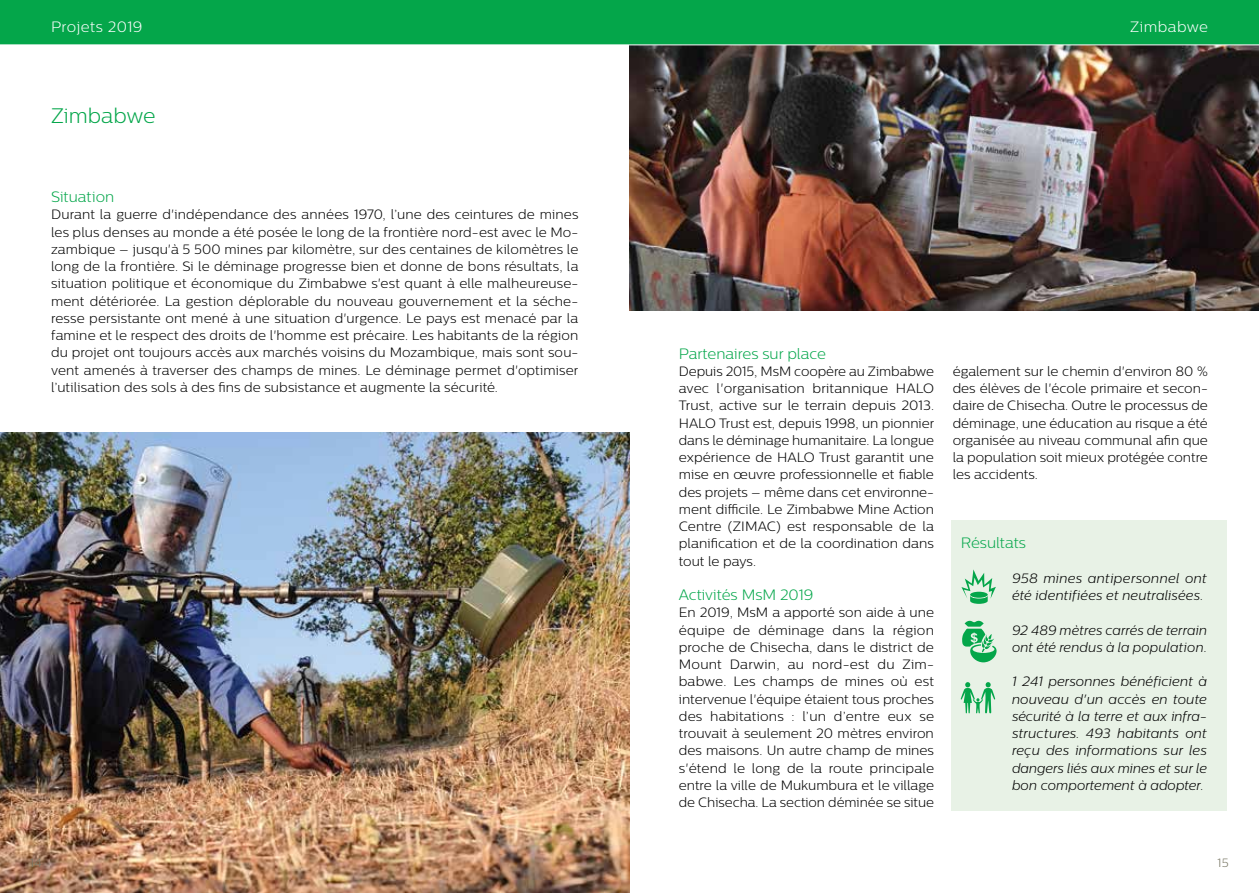
<style>
.page{position:relative;width:1259px;height:893px;background:#fff}
.page>*{position:absolute;margin:0;border:0;box-sizing:border-box;transform-origin:0 0}
.t1{font:300 21px "Centrale Sans";color:#04a64a}
.t2{font:300 15px "Centrale Sans";color:#04a64a}
.t3{font:300 15px "Centrale Sans";letter-spacing:.03em;color:#fff}
.t4{font:300 13.5px/17.2px "Centrale Sans";color:#000;text-align:justify}
.t5{font:italic 300 13.5px/17.2px "Centrale Sans";letter-spacing:.005em;color:#000}
.t6{font:300 12px "Centrale Sans";color:#797765}
</style>
<div class="page">
<div style="left:951px;top:521px;width:275px;height:290px;background:#e8f2e6"></div>
<svg style="left:962px;top:620px;width:34px;height:42px"></svg>
<svg style="left:960px;top:682px;width:35px;height:31px"></svg>
<svg style="left:961px;top:569px;width:35px;height:35px"></svg>
<img style="left:629px;top:45px;width:630px;height:266px">
<img style="left:0;top:432px;width:629px;height:461px">
<div style="left:0;top:0;width:1259px;height:45px;background:#04a64a"></div>
<p class="t3" style="left:51px;top:19px;width:93px">Projets 2019</p>
<p class="t3" style="left:1130px;top:19px;width:79px">Zimbabwe</p>
<h1 class="t1" style="left:51px;top:103px;width:106px">Zimbabwe</h1>
<p class="t2" style="left:51px;top:188px;width:65px">Situation</p>
<p class="t4" style="left:51px;top:206px;width:529px">Durant la guerre d'indépendance des années 1970, l’une des ceintures de mines les plus denses au monde a été posée le long de la frontière nord-est avec le Mo&shy;zambique – jusqu'à 5 500 mines par kilomètre, sur des centaines de kilomètres le long de la frontière. Si le déminage progresse bien et donne de bons résultats, la situation politique et économique du Zimbabwe s'est quant à elle malheureuse&shy;ment détériorée. La gestion déplorable du nouveau gouvernement et la séche&shy;resse persistante ont mené à une situation d'urgence. Le pays est menacé par la famine et le respect des droits de l'homme est précaire. Les habitants de la région du projet ont toujours accès aux marchés voisins du Mozambique, mais sont sou&shy;vent amenés à traverser des champs de mines. Le déminage permet d'optimiser l’utilisation des sols à des fins de subsistance et augmente la sécurité.</p>
<p class="t2" style="left:679px;top:345px;width:149px">Partenaires sur place</p>
<p class="t4" style="left:679px;top:362px;width:257px">Depuis 2015, MsM coopère au Zimbabwe avec l'organisation britannique HALO Trust, active sur le terrain depuis 2013.<br>HALO Trust est, depuis 1998, un pionnier dans le déminage humanitaire. La longue expérience de HALO Trust garantit une mise en œuvre professionnelle et fiable des projets – même dans cet environne&shy;ment difficile. Le Zimbabwe Mine Action Centre (ZIMAC) est responsable de la planification et de la coordination dans tout le pays.</p>
<p class="t2" style="left:679px;top:586px;width:136px">Activités MsM 2019</p>
<p class="t4" style="left:679px;top:604px;width:257px">En 2019, MsM a apporté son aide à une équipe de déminage dans la région proche de Chisecha, dans le district de Mount Darwin, au nord-est du Zim&shy;babwe. Les champs de mines où est intervenue l'équipe étaient tous proches des habitations : l’un d’entre eux se trouvait à seulement 20 mètres environ des maisons. Un autre champ de mines s'étend le long de la route principale entre la ville de Mukumbura et le village de Chisecha. La section déminée se situe</p>
<p class="t4" style="left:952px;top:362px;width:257px">également sur le chemin d'environ 80 % des élèves de l'école primaire et secon&shy;daire de Chisecha. Outre le processus de déminage, une éducation au risque a été organisée au niveau communal afin que la population soit mieux protégée contre les accidents.</p>
<p class="t2" style="left:961px;top:535px;width:66px">Résultats</p>
<p class="t5" style="left:1012px;top:569px;width:196px">958 mines antipersonnel ont été identifiées et neutralisées.</p>
<p class="t5" style="left:1012px;top:621px;width:196px">92 489 mètres carrés de terrain ont été rendus à la population.</p>
<p class="t5" style="left:1012px;top:673px;width:196px;text-align:justify">1 241 personnes bénéficient à nouveau d'un accès en toute sécurité à la terre et aux infra&shy;structures. 493 habitants ont reçu des informations sur les dangers liés aux mines et sur le bon comportement à adopter.</p>
<p class="t6" style="left:30px;top:856px;width:13px">14</p>
<p class="t6" style="left:1217px;top:856px;width:13px">15</p>
</div>
